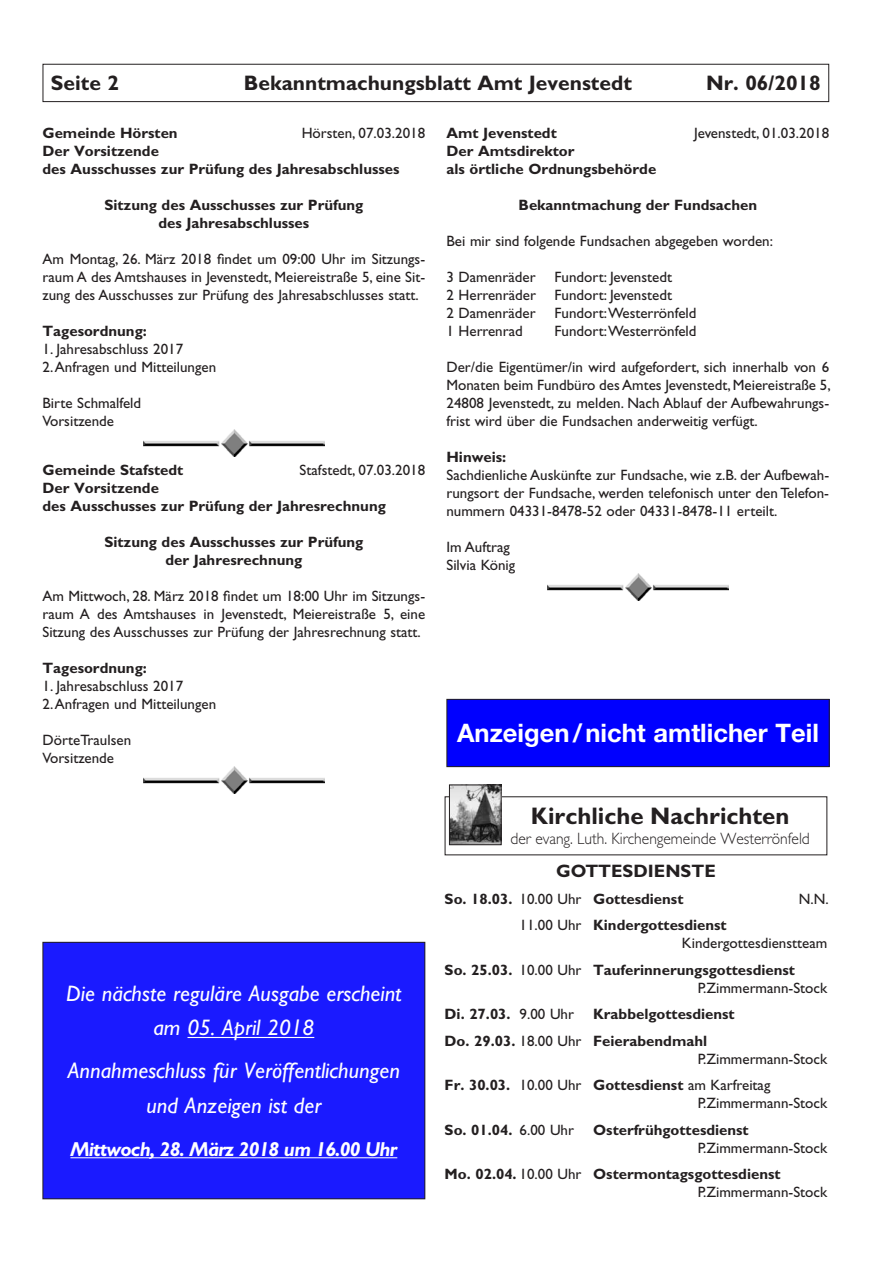
<style>
.page{position:relative;width:893px;height:1263px;background:#fff}
.page>*{position:absolute;margin:0;border:0;box-sizing:border-box;transform-origin:0 0}
.t1{font:700 25.5px "Helvetica Neue LT Pro";color:#fff}
.t2{font:700 24px "Gill Sans Std";color:#231f20}
.t3{font:italic 22.5px/34.5px "Gill Sans Std";color:#fff;text-align:center}
.t4{font:700 21px "Gill Sans Std";color:#231f20}
.t5{font:italic 700 20.25px "Gill Sans Std";letter-spacing:-.04em;color:#fff}
.t6{font:700 18px "Gill Sans Std";color:#231f20}
.t7{font:300 16.5px "Gill Sans Std";color:#231f20;scale:.94 1}
.t8{font:15px/18px "Gill Sans Std";color:#231f20;text-align:justify}
.t9{font:700 15px/18px "Gill Sans Std";color:#231f20}
.s1{font-weight:400}
.s2{font-weight:700}
</style>
<div class="page">
<div style="left:43px;top:64px;width:786px;height:38px;border:1px solid #231f20"></div>
<img style="left:547px;top:573px;width:181px;height:27px">
<img style="left:143px;top:429px;width:181px;height:27px">
<img style="left:143px;top:766px;width:181px;height:27px">
<div style="left:447px;top:699px;width:382px;height:68px;background:#00f"></div>
<div style="left:446px;top:699px;width:384px;height:68px;border:1px solid #231f20"></div>
<div style="left:43px;top:942px;width:382px;height:257px;background:#1a1aff"></div>
<hr style="left:187px;top:1037px;width:127px;height:1px;background:#fff">
<hr style="left:70px;top:1157px;width:327px;height:1px;background:#fff">
<div style="left:43px;top:942px;width:382px;height:257px;border:1px solid #231f20"></div>
<img style="left:451px;top:787px;width:48px;height:56px">
<div style="left:449px;top:785px;width:52px;height:60px;border:1px solid #231f20"></div>
<h3 class="t4" style="left:51px;top:71px;width:70px">Seite 2</h3>
<h3 class="t4" style="left:244px;top:71px;width:389px">Bekanntmachungsblatt Amt Jevenstedt</h3>
<h3 class="t4" style="left:706px;top:71px;width:116px">Nr. 06/2018</h3>
<p class="t9" style="left:446px;top:124px;width:112px">Amt Jevenstedt</p>
<p class="t8" style="left:694px;top:124px;width:136px">Jevenstedt, 01.03.2018</p>
<p class="t9" style="left:446px;top:142px;width:211px">Der Amtsdirektor<br>als örtliche Ordnungsbehörde</p>
<p class="t9" style="left:518px;top:196px;width:240px">Bekanntmachung der Fundsachen</p>
<p class="t8" style="left:446px;top:232px;width:328px">Bei mir sind folgende Fundsachen abgegeben worden:</p>
<p class="t8" style="left:446px;top:268px;width:91px">3 Damenräder</p>
<p class="t9" style="left:43px;top:124px;width:137px">Gemeinde Hörsten</p>
<p class="t8" style="left:302px;top:124px;width:125px">Hörsten, 07.03.2018</p>
<p class="t9" style="left:43px;top:142px;width:359px">Der Vorsitzende<br>des Ausschusses zur Prüfung des Jahresabschlusses</p>
<p class="t9" style="left:104px;top:196px;width:260px;text-align:center">Sitzung des Ausschusses zur Prüfung des Jahresabschlusses</p>
<p class="t8" style="left:43px;top:250px;width:384px">Am Montag, 26. März 2018 findet um 09:00 Uhr im Sitzungs&shy;raum A des Amtshauses in Jevenstedt, Meiereistraße 5, eine Sit&shy;zung des Ausschusses zur Prüfung des Jahresabschlusses statt.</p>
<p class="t9" style="left:43px;top:322px;width:106px">Tagesordnung:</p>
<p class="t8" style="left:43px;top:340px;width:142px">1. Jahresabschluss 2017</p>
<p class="t8" style="left:43px;top:358px;width:175px">2. Anfragen und Mitteilungen</p>
<p class="t8" style="left:43px;top:394px;width:100px">Birte Schmalfeld<br>Vorsitzende</p>
<p class="t9" style="left:43px;top:461px;width:142px">Gemeinde Stafstedt</p>
<p class="t8" style="left:300px;top:461px;width:127px">Stafstedt, 07.03.2018</p>
<p class="t9" style="left:43px;top:479px;width:345px">Der Vorsitzende<br>des Ausschusses zur Prüfung der Jahresrechnung</p>
<p class="t9" style="left:104px;top:533px;width:260px;text-align:center">Sitzung des Ausschusses zur Prüfung der Jahresrechnung</p>
<p class="t8" style="left:43px;top:587px;width:384px">Am Mittwoch, 28. März 2018 findet um 18:00 Uhr im Sitzungs&shy;raum A des Amtshauses in Jevenstedt, Meiereistraße 5, eine Sitzung des Ausschusses zur Prüfung der Jahresrechnung statt.</p>
<p class="t9" style="left:43px;top:659px;width:106px">Tagesordnung:</p>
<p class="t8" style="left:43px;top:677px;width:142px">1. Jahresabschluss 2017</p>
<p class="t8" style="left:43px;top:695px;width:175px">2. Anfragen und Mitteilungen</p>
<p class="t8" style="left:43px;top:731px;width:90px">DörteTraulsen<br>Vorsitzende</p>
<h1 class="t1" style="left:457px;top:717px;width:363px">Anzeigen/nicht amtlicher Teil</h1>
<p class="t8" style="left:446px;top:268px;width:227px;text-indent:108px">Fundort: Jevenstedt 2 Herrenräder Fundort: Jevenstedt 2 Damenräder</p>
<p class="t8" style="left:554px;top:304px;width:143px">Fundort: Westerrönfeld</p>
<p class="t8" style="left:446px;top:322px;width:78px">1 Herrenrad</p>
<p class="t8" style="left:554px;top:322px;width:143px">Fundort: Westerrönfeld</p>
<p class="t8" style="left:446px;top:358px;width:386px">Der/die Eigentümer/in wird aufgefordert, sich innerhalb von 6<br>Monaten beim Fundbüro des Amtes Jevenstedt, Meiereistraße 5, 24808 Jevenstedt, zu melden. Nach Ablauf der Aufbewahrungs&shy;frist wird über die Fundsachen anderweitig verfügt.</p>
<p class="t9" style="left:446px;top:448px;width:61px">Hinweis:</p>
<p class="t8" style="left:446px;top:466px;width:384px">Sachdienliche Auskünfte zur Fundsache, wie z.B. der Aufbewah&shy;rungsort der Fundsache, werden telefonisch unter den Telefon&shy;nummern 04331-8478-52 oder 04331-8478-11 erteilt.</p>
<p class="t8" style="left:446px;top:538px;width:70px">Im Auftrag<br>Silvia König</p>
<h3 class="t3" style="left:66px;top:976px;width:337px">Die nächste reguläre Ausgabe erscheint am 05. April 2018</h3>
<h3 class="t3" style="left:68px;top:1053px;width:333px">Annahmeschluss für Veröffentlichungen und Anzeigen ist der</h3>
<h3 class="t5" style="left:70px;top:1137px;width:328px">Mittwoch, 28. März 2018 um 16.00 Uhr</h3>
<h2 class="t2" style="left:531px;top:802px;width:260px">Kirchliche Nachrichten</h2>
<p class="t7" style="left:510px;top:829px;width:320px">der evang. Luth. Kirchengemeinde Westerrönfeld</p>
<p class="t6" style="left:556px;top:860px;width:161px">GOTTESDIENSTE</p>
<p class="t9" style="left:445px;top:889px;width:240px">So. 18.03. <span class="s1">10.00 Uhr</span> Gottesdienst</p>
<p class="t8" style="left:799px;top:890px;width:31px">N.N.</p>
<p class="t8" style="left:682px;top:916px;width:147px;text-indent:-162px">11.00 Uhr <span class="s2">Kindergottesdienst<br></span>Kindergottesdienstteam</p>
<p class="t9" style="left:698px;top:960px;width:131px;text-indent:-253px">So. 25.03. <span class="s1">10.00 Uhr</span> Tauferinnerungsgottesdienst<br><span class="s1">P.Zimmermann-Stock</span></p>
<p class="t9" style="left:445px;top:1005px;width:131px">Di. 27.03. <span class="s1">9.00 Uhr</span></p>
<p class="t9" style="left:445px;top:1001px;width:292px;line-height:26.5px;text-indent:148px">Krabbelgottesdienst<br>Do. 29.03. <span class="s1">18.00 Uhr</span> Feierabendmahl</p>
<p class="t8" style="left:445px;top:1045px;width:384px;line-height:26.5px;text-indent:253px">P.Zimmermann-Stock<br><span class="s2">Fr. 30.03.</span> 10.00 Uhr <span class="s2">Gottesdienst</span> am Karfreitag</p>
<p class="t8" style="left:698px;top:1094px;width:131px">P.Zimmermann-Stock</p>
<p class="t9" style="left:445px;top:1121px;width:131px">So. 01.04. <span class="s1">6.00 Uhr</span></p>
<p class="t9" style="left:593px;top:1121px;width:157px">Osterfrühgottesdienst</p>
<p class="t9" style="left:445px;top:1134px;width:384px;line-height:26.5px;text-indent:253px"><span class="s1">P.Zimmermann-Stock<br></span>Mo. 02.04. <span class="s1">10.00 Uhr</span> Ostermontagsgottesdienst</p>
<p class="t8" style="left:698px;top:1183px;width:131px">P.Zimmermann-Stock</p>
</div>
